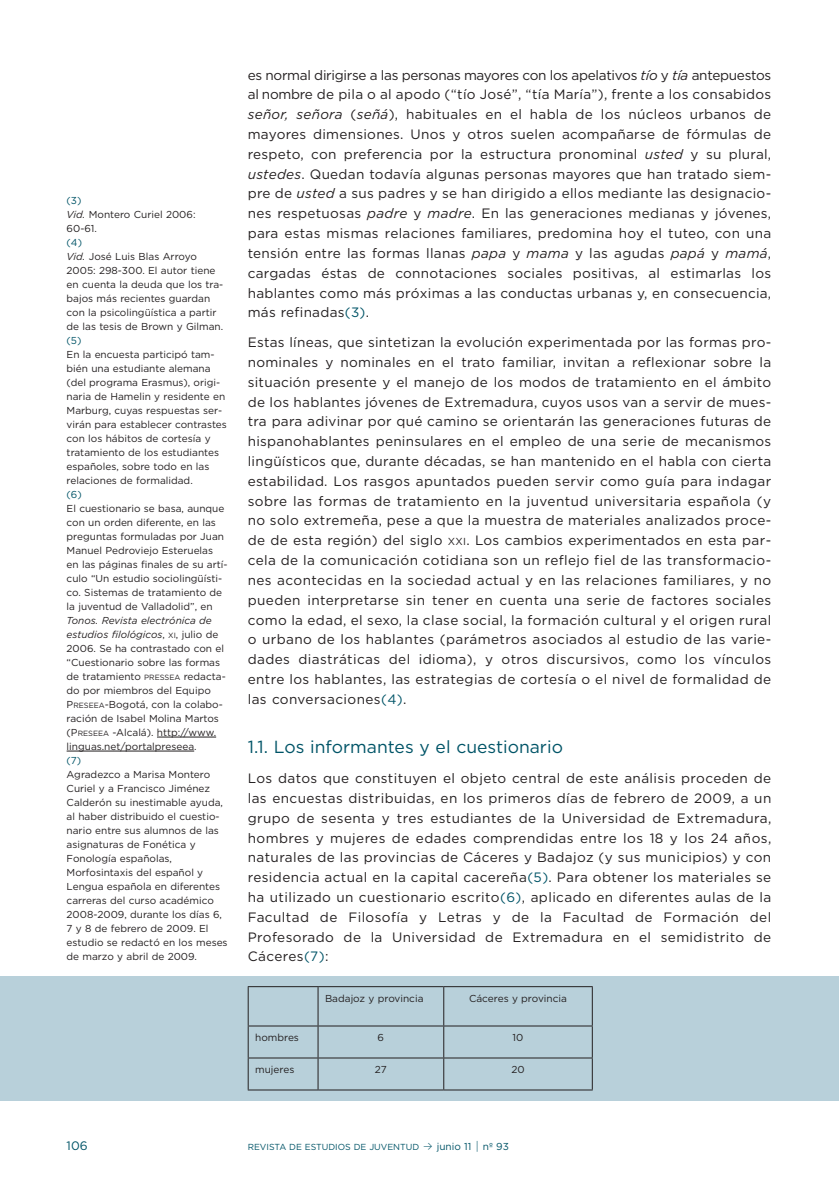
<style>
.page{position:relative;width:839px;height:1189px;background:#fff}
.page>*{position:absolute;margin:0;border:0;box-sizing:border-box;transform-origin:0 0}
._2_1{font:17.5px "Gotham";color:#005467}
.t1{font:13.65px/19.8px "Gotham";letter-spacing:.03em;color:#231f20;text-align:justify}
.t2{font:12.25px "Gotham";color:#005467}
.Notas{font:10.15px/14px "Gotham";color:#231f20}
.Notas-2{font:10.15px "Gotham";color:#005467}
.Heading_3{font:10.15px "Gotham";color:#231f20}
.t3{font:8.75px "Gotham";color:#005467}
.s1{font-style:italic}
.s2{font-size:7.52px}
.s3{font-style:inherit}
.s4{color:#005467}
.s5{font-size:10.15px}
.s6{font-family:"Bryant";font-size:11.9px}
</style>
<div class="page">
<div style="left:0;top:976px;width:839px;height:124px;background:#b8d0da"></div>
<hr style="left:248px;top:986px;width:70px;height:1px;background:#231f20">
<hr style="left:248px;top:987px;width:1px;height:38px;background:#231f20">
<hr style="left:318px;top:986px;width:126px;height:1px;background:#231f20">
<hr style="left:318px;top:987px;width:1px;height:38px;background:#231f20">
<hr style="left:444px;top:986px;width:149px;height:1px;background:#231f20">
<hr style="left:443px;top:987px;width:1px;height:38px;background:#231f20">
<hr style="left:592px;top:987px;width:1px;height:38px;background:#231f20">
<hr style="left:248px;top:1025px;width:70px;height:1px;background:#231f20">
<hr style="left:248px;top:1026px;width:1px;height:31px;background:#231f20">
<hr style="left:318px;top:1025px;width:126px;height:1px;background:#231f20">
<hr style="left:318px;top:1026px;width:1px;height:31px;background:#231f20">
<hr style="left:444px;top:1025px;width:149px;height:1px;background:#231f20">
<hr style="left:443px;top:1026px;width:1px;height:31px;background:#231f20">
<hr style="left:592px;top:1026px;width:1px;height:31px;background:#231f20">
<hr style="left:248px;top:1057px;width:70px;height:1px;background:#231f20">
<hr style="left:248px;top:1058px;width:1px;height:31px;background:#231f20">
<hr style="left:318px;top:1057px;width:126px;height:1px;background:#231f20">
<hr style="left:318px;top:1058px;width:1px;height:31px;background:#231f20">
<hr style="left:444px;top:1057px;width:149px;height:1px;background:#231f20">
<hr style="left:443px;top:1058px;width:1px;height:31px;background:#231f20">
<hr style="left:592px;top:1058px;width:1px;height:31px;background:#231f20">
<hr style="left:248px;top:1089px;width:70px;height:1px;background:#231f20">
<hr style="left:318px;top:1089px;width:126px;height:1px;background:#231f20">
<hr style="left:444px;top:1089px;width:149px;height:1px;background:#231f20">
<hr style="left:157px;top:737px;width:59px;height:1px;background:#231f20">
<hr style="left:67px;top:751px;width:127px;height:1px;background:#231f20">
<p class="Notas-2" style="left:67px;top:194px;width:16px">(3)</p>
<p class="Notas" style="left:67px;top:207px;width:130px"><span class="s1">Vid.</span> Montero Curiel 2006:<br>60-61.</p>
<p class="Notas-2" style="left:67px;top:236px;width:17px">(4)</p>
<p class="Notas" style="left:67px;top:249px;width:158px"><span class="s1">Vid.</span> José Luis Blas Arroyo<br>2005: 298-300. El autor tiene en cuenta la deuda que los tra&shy;bajos más recientes guardan con la psicolingüística a partir de las tesis de Brown y Gilman.</p>
<p class="Notas-2" style="left:67px;top:334px;width:16px">(5)</p>
<p class="Notas" style="left:67px;top:347px;width:162px">En la encuesta participó tam&shy;bién una estudiante alemana (del programa Erasmus), origi&shy;naria de Hamelin y residente en<br>Marburg, cuyas respuestas ser&shy;virán para establecer contrastes con los hábitos de cortesía y tratamiento de los estudiantes españoles, sobre todo en las relaciones de formalidad.</p>
<p class="Notas-2" style="left:67px;top:488px;width:17px">(6)</p>
<p class="Notas" style="left:67px;top:501px;width:162px">El cuestionario se basa, aunque con un orden diferente, en las preguntas formuladas por Juan<br>Manuel Pedroviejo Esteruelas en las páginas finales de su artí&shy;culo “Un estudio sociolingüísti&shy;co. Sistemas de tratamiento de la juventud de Valladolid”, en<br><span class="s1">Tonos. Revista electrónica de estudios filológicos</span>, <span class="s2">XI</span>, julio de<br>2006. Se ha contrastado con el “Cuestionario sobre las formas de tratamiento <span class="s2">PRESSEA</span> redacta&shy;do por miembros del Equipo<br><span class="s3">P</span> <span class="s2">RESEEA</span>-Bogotá, con la colabo&shy;ración de Isabel Molina Martos (<span class="s3">P</span><span class="s2">RESEEA</span> -Alcalá). http://www. linguas.net/portalpreseea.</p>
<p class="Notas-2" style="left:67px;top:754px;width:16px">(7)</p>
<p class="Notas" style="left:67px;top:767px;width:162px">Agradezco a Marisa Montero<br>Curiel y a Francisco Jiménez<br>Calderón su inestimable ayuda, al haber distribuido el cuestio&shy;nario entre sus alumnos de las asignaturas de Fonética y<br>Fonología españolas,<br>Morfosintaxis del español y<br>Lengua española en diferentes carreras del curso académico<br>2008-2009, durante los días 6,<br>7 y 8 de febrero de 2009. El estudio se redactó en los meses de marzo y abril de 2009.</p>
<p class="t1" style="left:248px;top:65px;width:525px">es normal dirigirse a las personas mayores con los apelativos <span class="s1">tío</span> y <span class="s1">tía</span> antepuestos al nombre de pila o al apodo (“tío José”, “tía María”), frente a los consabidos <span class="s1">señor, señora</span> (<span class="s1">señá</span>), habituales en el habla de los núcleos urbanos de mayores dimensiones. Unos y otros suelen acompañarse de fórmulas de respeto, con preferencia por la estructura pronominal <span class="s1">usted</span> y su plural, <span class="s1">ustedes</span>. Quedan todavía algunas personas mayores que han tratado siem&shy;pre de <span class="s1">usted</span> a sus padres y se han dirigido a ellos mediante las designacio&shy;nes respetuosas <span class="s1">padre</span> y <span class="s1">madre</span>. En las generaciones medianas y jóvenes, para estas mismas relaciones familiares, predomina hoy el tuteo, con una tensión entre las formas llanas <span class="s1">papa</span> y <span class="s1">mama</span> y las agudas <span class="s1">papá</span> y <span class="s1">mamá</span>, cargadas éstas de connotaciones sociales positivas, al estimarlas los hablantes como más próximas a las conductas urbanas y, en consecuencia, más refinadas<span class="s4">(3)</span>.</p>
<p class="t1" style="left:248px;top:332px;width:525px">Estas líneas, que sintetizan la evolución experimentada por las formas pro&shy;nominales y nominales en el trato familiar, invitan a reflexionar sobre la situación presente y el manejo de los modos de tratamiento en el ámbito de los hablantes jóvenes de Extremadura, cuyos usos van a servir de mues&shy;tra para adivinar por qué camino se orientarán las generaciones futuras de hispanohablantes peninsulares en el empleo de una serie de mecanismos lingüísticos que, durante décadas, se han mantenido en el habla con cierta estabilidad. Los rasgos apuntados pueden servir como guía para indagar sobre las formas de tratamiento en la juventud universitaria española (y no solo extremeña, pese a que la muestra de materiales analizados proce&shy;de de esta región) del siglo <span class="s5">XXI</span>. Los cambios experimentados en esta par&shy;cela de la comunicación cotidiana son un reflejo fiel de las transformacio&shy;nes acontecidas en la sociedad actual y en las relaciones familiares, y no pueden interpretarse sin tener en cuenta una serie de factores sociales como la edad, el sexo, la clase social, la formación cultural y el origen rural o urbano de los hablantes (parámetros asociados al estudio de las varie&shy;dades diastráticas del idioma), y otros discursivos, como los vínculos entre los hablantes, las estrategias de cortesía o el nivel de formalidad de las conversaciones<span class="s4">(4)</span>.</p>
<p class="_2_1" style="left:248px;top:737px;width:317px">1.1. Los informantes y el cuestionario</p>
<p class="t1" style="left:248px;top:768px;width:525px">Los datos que constituyen el objeto central de este análisis proceden de las encuestas distribuidas, en los primeros días de febrero de 2009, a un grupo de sesenta y tres estudiantes de la Universidad de Extremadura, hombres y mujeres de edades comprendidas entre los 18 y los 24 años, naturales de las provincias de Cáceres y Badajoz (y sus municipios) y con residencia actual en la capital cacereña<span class="s4">(5)</span>. Para obtener los materiales se ha utilizado un cuestionario escrito<span class="s4">(6)</span>, aplicado en diferentes aulas de la Facultad de Filosofía y Letras y de la Facultad de Formación del Profesorado de la Universidad de Extremadura en el semidistrito de Cáceres<span class="s4">(7)</span>:</p>
<p class="Notas" style="left:325px;top:991px;width:100px">Badajoz y provincia</p>
<p class="Notas" style="left:469px;top:991px;width:99px">Cáceres y provincia</p>
<p class="Heading_3" style="left:255px;top:1032px;width:45px">hombres</p>
<p class="Notas" style="left:378px;top:1030px;width:8px">6</p>
<p class="Notas" style="left:512px;top:1030px;width:12px">10</p>
<p class="Notas" style="left:255px;top:1062px;width:41px">mujeres</p>
<p class="Notas" style="left:375px;top:1062px;width:13px">27</p>
<p class="Notas" style="left:511px;top:1062px;width:15px">20</p>
<p class="t2" style="left:67px;top:1139px;width:23px">106</p>
<p class="t3" style="left:248px;top:1141px;width:263px">REVISTA DE ESTUDIOS DE JUVENTUD <span class="s6">≥</span> <span class="s5">junio 11</span> <span class="s6">|</span> <span class="s5">nº 93</span></p>
</div>
